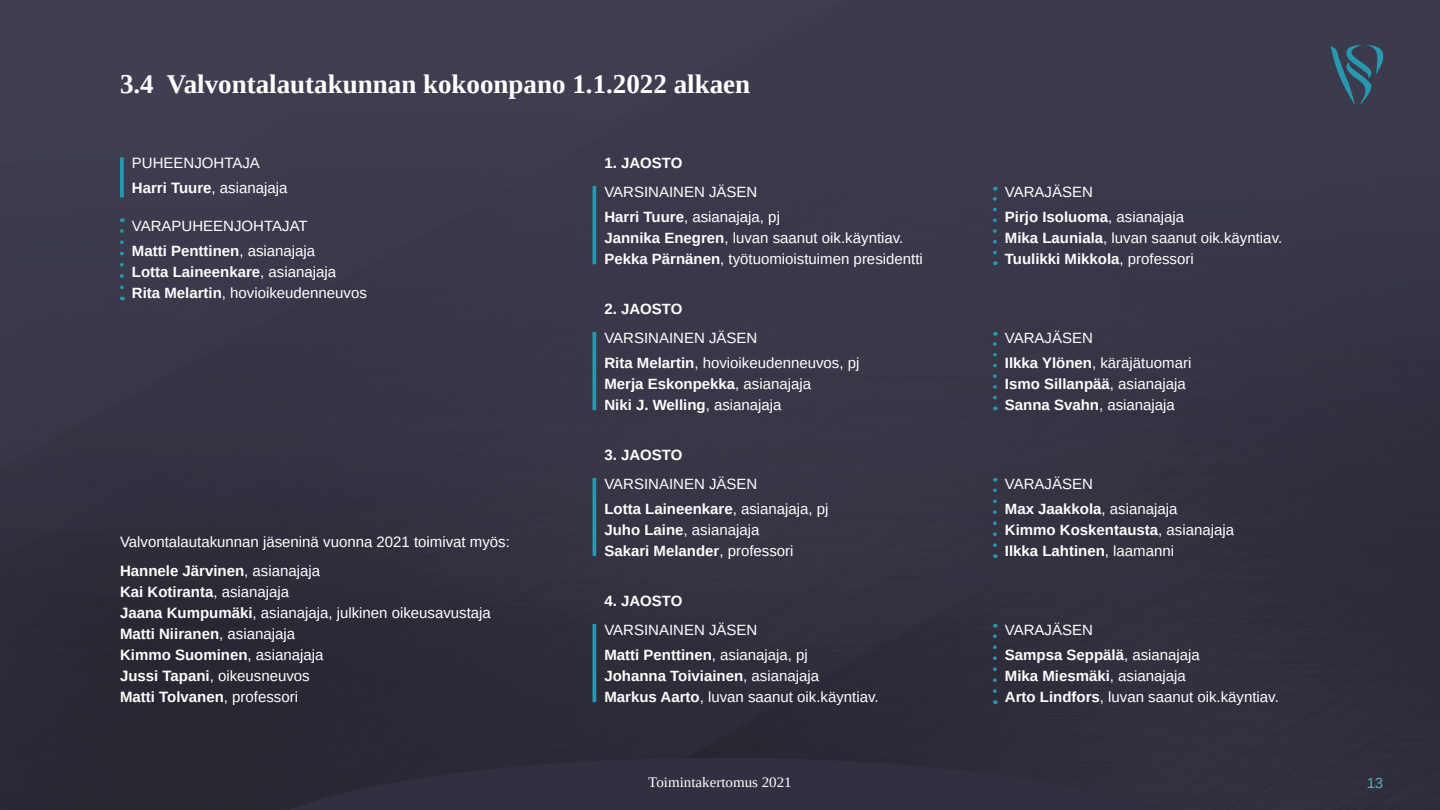
<style>
.page{position:relative;width:1440px;height:810px;background:#fff}
.page>*{position:absolute;margin:0;border:0;box-sizing:border-box;transform-origin:0 0}
.t1{font:700 27px "Liberation Serif";color:#fff}
.t2{font:15px/21px "Liberation Sans";color:#fff}
.t3{font:14.85px "Liberation Sans";color:#fff}
.t4{font:700 14.85px "Liberation Sans";color:#fff}
.t5{font:14.55px "Liberation Serif";color:#fff}
.t6{font:14.55px "Liberation Sans";color:#5aaebf}
.s1{font-weight:700}
.s2{font-weight:400}
</style>
<div class="page">
<img style="left:0;top:0;width:1440px;height:810px">
<svg style="left:248px;top:758px;width:944px;height:52px;background:#2e2e3d"></svg>
<svg style="left:1330px;top:45px;width:64px;height:65px;background:#374d61"></svg>
<svg style="left:120px;top:158px;width:4px;height:40px"></svg>
<svg style="left:120px;top:218px;width:4px;height:69px"></svg>
<svg style="left:592px;top:186px;width:4px;height:78px"></svg>
<svg style="left:592px;top:332px;width:4px;height:78px"></svg>
<svg style="left:592px;top:478px;width:4px;height:78px"></svg>
<svg style="left:592px;top:624px;width:4px;height:78px"></svg>
<svg style="left:993px;top:187px;width:4px;height:66px"></svg>
<svg style="left:993px;top:332px;width:4px;height:66px"></svg>
<svg style="left:993px;top:478px;width:4px;height:67px"></svg>
<svg style="left:993px;top:624px;width:4px;height:67px"></svg>
<p class="t1" style="left:120px;top:66px;width:632px">3.4 Valvontalautakunnan kokoonpano 1.1.2022 alkaen</p>
<p class="t2" style="left:132px;top:153px;width:130px">PUHEENJOHTAJA</p>
<p class="t2" style="left:132px;top:178px;width:157px"><span class="s1">Harri Tuure</span>, asianajaja</p>
<p class="t3" style="left:132px;top:217px;width:177px">VARAPUHEENJOHTAJAT</p>
<p class="t4" style="left:132px;top:241px;width:185px">Matti Penttinen<span class="s2">, asianajaja</span></p>
<p class="t4" style="left:132px;top:262px;width:206px">Lotta Laineenkare<span class="s2">, asianajaja</span></p>
<p class="t3" style="left:132px;top:283px;width:237px"><span class="s1">Rita Melartin</span>, hovioikeudenneuvos</p>
<p class="t2" style="left:120px;top:531px;width:391px">Valvontalautakunnan jäseninä vuonna 2021 toimivat myös:</p>
<p class="t2" style="left:120px;top:560px;width:372px"><span class="s1">Hannele Järvinen</span>, asianajaja<br><span class="s1">Kai Kotiranta</span>, asianajaja<br><span class="s1">Jaana Kumpumäki</span>, asianajaja, julkinen oikeusavustaja<br><span class="s1">Matti Niiranen</span>, asianajaja<br><span class="s1">Kimmo Suominen</span>, asianajaja<br><span class="s1">Jussi Tapani</span>, oikeusneuvos<br><span class="s1">Matti Tolvanen</span>, professori</p>
<p class="t4" style="left:604px;top:153px;width:80px">1. JAOSTO</p>
<p class="t3" style="left:604px;top:182px;width:155px">VARSINAINEN JÄSEN</p>
<p class="t3" style="left:604px;top:207px;width:177px"><span class="s1">Harri Tuure</span>, asianajaja, pj</p>
<p class="t3" style="left:604px;top:228px;width:301px"><span class="s1">Jannika Enegren</span>, luvan saanut oik.käyntiav.</p>
<p class="t3" style="left:604px;top:249px;width:320px"><span class="s1">Pekka Pärnänen</span>, työtuomioistuimen presidentti</p>
<p class="t4" style="left:604px;top:299px;width:80px">2. JAOSTO</p>
<p class="t3" style="left:604px;top:328px;width:155px">VARSINAINEN JÄSEN</p>
<p class="t3" style="left:604px;top:353px;width:257px"><span class="s1">Rita Melartin</span>, hovioikeudenneuvos, pj</p>
<p class="t4" style="left:604px;top:373px;width:208px">Merja Eskonpekka<span class="s2">, asianajaja</span></p>
<p class="t4" style="left:604px;top:394px;width:179px">Niki J. Welling<span class="s2">, asianajaja</span></p>
<p class="t4" style="left:604px;top:445px;width:80px">3. JAOSTO</p>
<p class="t3" style="left:604px;top:474px;width:155px">VARSINAINEN JÄSEN</p>
<p class="t4" style="left:604px;top:498px;width:226px">Lotta Laineenkare<span class="s2">, asianajaja, pj</span></p>
<p class="t3" style="left:604px;top:520px;width:157px"><span class="s1">Juho Laine</span>, asianajaja</p>
<p class="t4" style="left:604px;top:540px;width:191px">Sakari Melander<span class="s2">, professori</span></p>
<p class="t4" style="left:604px;top:591px;width:80px">4. JAOSTO</p>
<p class="t3" style="left:604px;top:620px;width:155px">VARSINAINEN JÄSEN</p>
<p class="t4" style="left:604px;top:644px;width:205px">Matti Penttinen<span class="s2">, asianajaja, pj</span></p>
<p class="t4" style="left:604px;top:665px;width:216px">Johanna Toiviainen<span class="s2">, asianajaja</span></p>
<p class="t3" style="left:604px;top:687px;width:276px"><span class="s1">Markus Aarto</span>, luvan saanut oik.käyntiav.</p>
<p class="t3" style="left:1005px;top:182px;width:90px">VARAJÄSEN</p>
<p class="t4" style="left:1005px;top:206px;width:181px">Pirjo Isoluoma<span class="s2">, asianajaja</span></p>
<p class="t3" style="left:1005px;top:228px;width:279px"><span class="s1">Mika Launiala</span>, luvan saanut oik.käyntiav.</p>
<p class="t4" style="left:1005px;top:248px;width:190px">Tuulikki Mikkola<span class="s2">, professori</span></p>
<p class="t3" style="left:1005px;top:328px;width:90px">VARAJÄSEN</p>
<p class="t3" style="left:1005px;top:353px;width:188px"><span class="s1">Ilkka Ylönen</span>, käräjätuomari</p>
<p class="t4" style="left:1005px;top:373px;width:182px">Ismo Sillanpää<span class="s2">, asianajaja</span></p>
<p class="t3" style="left:1005px;top:395px;width:172px"><span class="s1">Sanna Svahn</span>, asianajaja</p>
<p class="t3" style="left:1005px;top:474px;width:90px">VARAJÄSEN</p>
<p class="t4" style="left:1005px;top:498px;width:174px">Max Jaakkola<span class="s2">, asianajaja</span></p>
<p class="t4" style="left:1005px;top:519px;width:231px">Kimmo Koskentausta<span class="s2">, asianajaja</span></p>
<p class="t4" style="left:1005px;top:540px;width:171px">Ilkka Lahtinen<span class="s2">, laamanni</span></p>
<p class="t3" style="left:1005px;top:620px;width:90px">VARAJÄSEN</p>
<p class="t4" style="left:1005px;top:644px;width:197px">Sampsa Seppälä<span class="s2">, asianajaja</span></p>
<p class="t4" style="left:1005px;top:665px;width:182px">Mika Miesmäki<span class="s2">, asianajaja</span></p>
<p class="t3" style="left:1005px;top:687px;width:275px"><span class="s1">Arto Lindfors</span>, luvan saanut oik.käyntiav.</p>
<p class="t5" style="left:648px;top:773px;width:145px">Toimintakertomus 2021</p>
<p class="t6" style="left:1367px;top:774px;width:18px">13</p>
</div>
